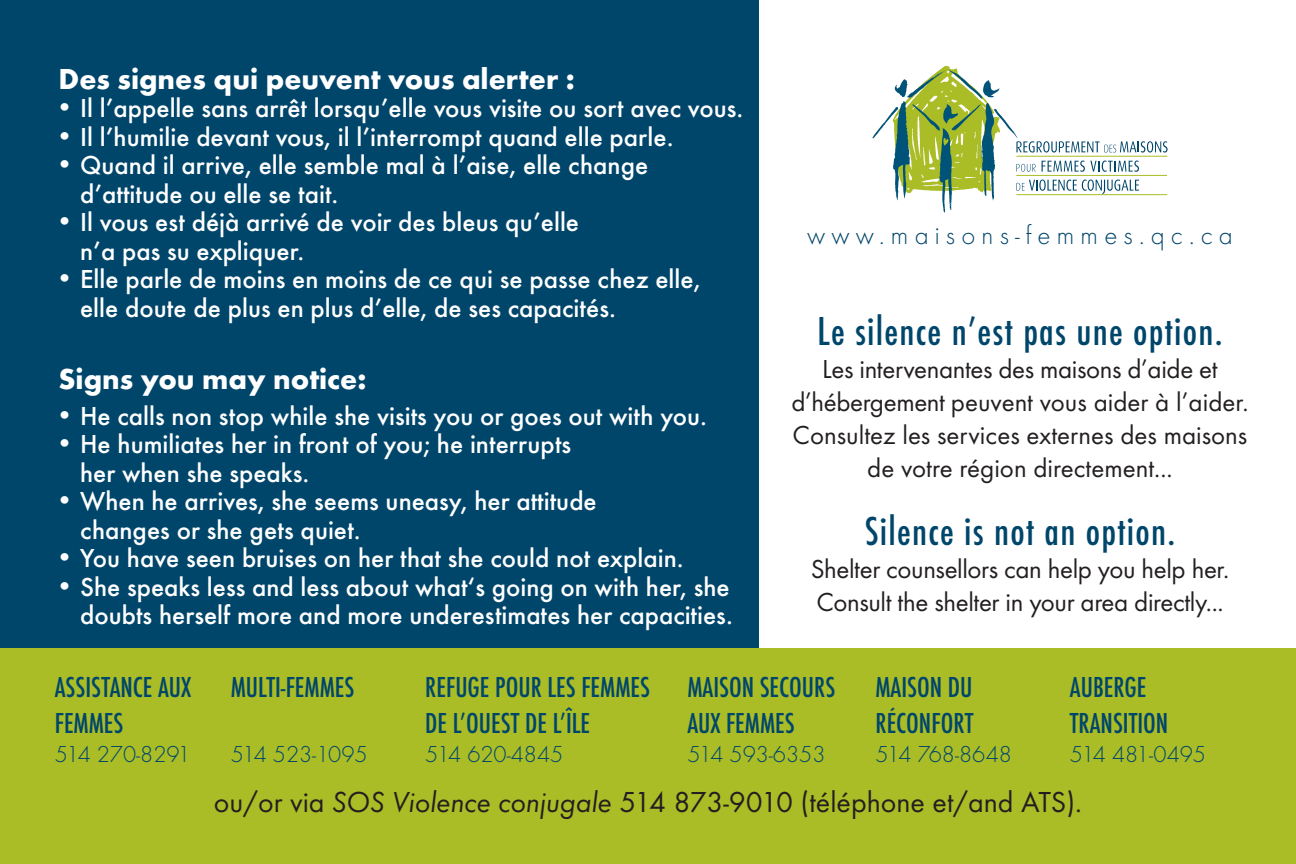
<style>
.page{position:relative;width:1296px;height:864px;background:#fff}
.page>*{position:absolute;margin:0;border:0;box-sizing:border-box;transform-origin:0 0}
.t1{font:500 condensed 42px "Futura T";letter-spacing:.03em;color:#00466b}
.t2{font:500 condensed 30px/36px "Futura T";color:#00466b}
.t3{font:30px "Futura T";color:#231f20}
.t4{font:700 30px "Futura T";color:#fff}
.t5{font:500 27px/28.5px "Futura T";color:#fff}
.t6{font:27px/33px "Futura T";letter-spacing:-.015em;color:#231f20;text-align:center}
.t7{font:300 27px "Futura T";letter-spacing:.23em;color:#00466b}
.t8{font:300 24px "Futura T";color:#00466b}
.s1{font-style:italic}
</style>
<div class="page">
<div style="left:0;top:0;width:759px;height:864px;background:#00466b"></div>
<svg style="left:872px;top:66px;width:296px;height:147px"></svg>
<div style="left:0;top:648px;width:1296px;height:216px;background:#aabd26"></div>
<p class="t4" style="left:58px;top:61px;width:518px">Des signes qui peuvent vous alerter :</p>
<p class="t5" style="left:58px;top:93px;width:686px">• Il l’appelle sans arrêt lorsqu’elle vous visite ou sort avec vous.</p>
<p class="t5" style="left:58px;top:122px;width:617px">• Il l’humilie devant vous, il l’interrompt quand elle parle.</p>
<p class="t5" style="left:80px;top:150px;width:570px;text-indent:-22px">• Quand il arrive, elle semble mal à l’aise, elle change d’attitude ou elle se tait.</p>
<p class="t5" style="left:80px;top:207px;width:501px;text-indent:-22px">• Il vous est déjà arrivé de voir des bleus qu’elle n’a pas su expliquer.</p>
<p class="t5" style="left:80px;top:264px;width:622px;text-indent:-22px">• Elle parle de moins en moins de ce qui se passe chez elle, elle doute de plus en plus d’elle, de ses capacités.</p>
<p class="t4" style="left:58px;top:361px;width:310px">Signs you may notice:</p>
<p class="t5" style="left:58px;top:401px;width:650px">• He calls non stop while she visits you or goes out with you.</p>
<p class="t5" style="left:80px;top:429px;width:493px;text-indent:-22px">• He humiliates her in front of you; he interrupts her when she speaks.</p>
<p class="t5" style="left:80px;top:486px;width:518px;text-indent:-22px">• When he arrives, she seems uneasy, her attitude changes or she gets quiet.</p>
<p class="t5" style="left:58px;top:543px;width:627px">• You have seen bruises on her that she could not explain.</p>
<p class="t5" style="left:58px;top:572px;width:676px;text-align:right">• She speaks less and less about what‘s going on with her, she doubts herself more and more underestimates her capacities.</p>
<p class="t7" style="left:807px;top:220px;width:427px">www.maisons-femmes.qc.ca</p>
<p class="t1" style="left:817px;top:306px;width:407px">Le silence n’est pas une option.</p>
<p class="t6" style="left:791px;top:352px;width:459px">Les intervenantes des maisons d’aide et d’hébergement peuvent vous aider à l’aider.<br>Consultez les services externes des maisons de votre région directement...</p>
<p class="t1" style="left:865px;top:507px;width:312px">Silence is not an option.</p>
<p class="t6" style="left:811px;top:553px;width:420px;text-align:left">Shelter counsellors can help you help her.<br>Consult the shelter in your area directly...</p>
<p class="t2" style="left:55px;top:668px;width:138px">ASSISTANCE AUX<br>FEMMES</p>
<p class="t8" style="left:55px;top:740px;width:137px">514 270-8291</p>
<p class="t2" style="left:425px;top:668px;width:226px">REFUGE POUR LES FEMMES<br>DE L’OUEST DE L’ÎLE</p>
<p class="t8" style="left:425px;top:740px;width:140px">514 620-4845</p>
<p class="t3" style="left:214px;top:785px;width:870px">ou/or via <span class="s1">SOS Violence conjugale</span> 514 873-9010 (téléphone et/and ATS).</p>
<p class="t2" style="left:231px;top:668px;width:125px">MULTI-FEMMES</p>
<p class="t2" style="left:687px;top:668px;width:149px">MAISON SECOURS<br>AUX FEMMES</p>
<p class="t8" style="left:687px;top:740px;width:140px">514 593-6353</p>
<p class="t2" style="left:875px;top:668px;width:100px">MAISON DU<br>RÉCONFORT</p>
<p class="t8" style="left:875px;top:740px;width:138px">514 768-8648</p>
<p class="t2" style="left:1070px;top:668px;width:100px">AUBERGE<br>TRANSITION</p>
<p class="t8" style="left:1070px;top:740px;width:138px">514 481-0495</p>
<p class="t8" style="left:231px;top:740px;width:138px">514 523-1095</p>
</div>
